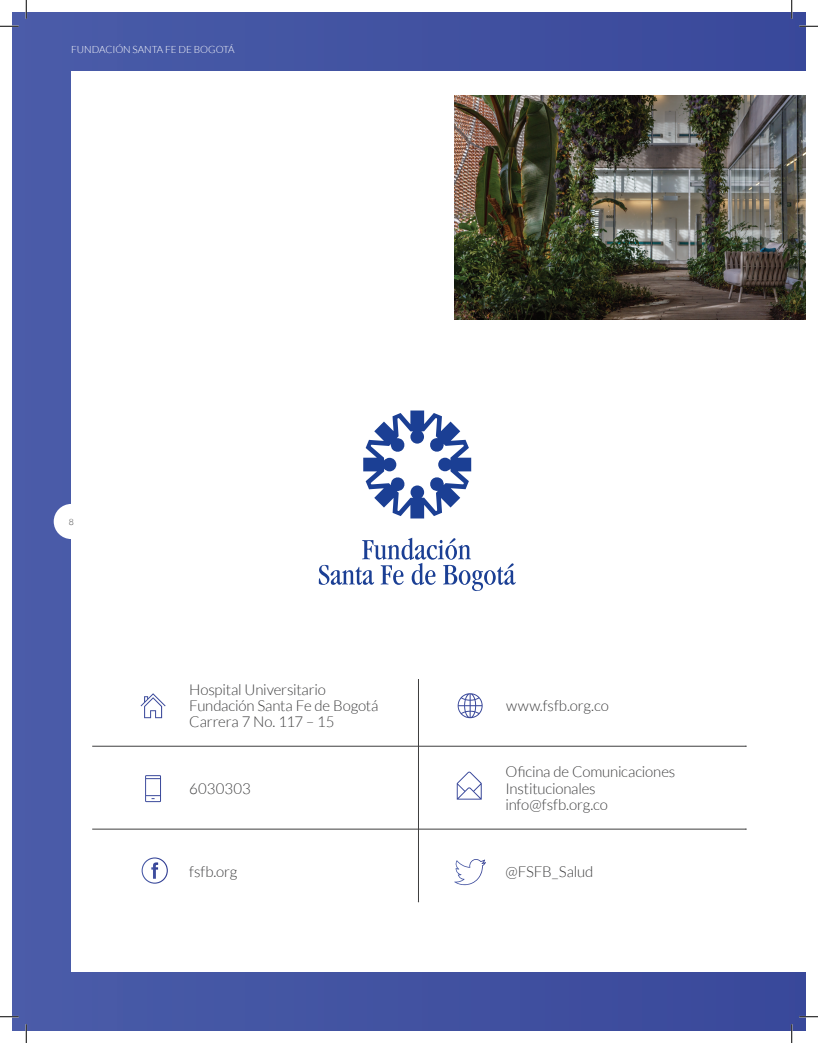
<style>
.page{position:relative;width:818px;height:1043px;background:#fff}
.page>*{position:absolute;margin:0;border:0;box-sizing:border-box;transform-origin:0 0}
.t1{font:300 15px/16.2px "Lato";letter-spacing:-.01em;color:#3e3e3f}
.t2{font:300 10px "Lato";letter-spacing:-.005em;color:#fff}
.t3{font:300 8.75px "Lato";color:#3e3e3f}
</style>
<div class="page">
<div style="left:12px;top:12px;width:793px;height:1018px;background:linear-gradient(to right,#4a5ca8,#39489a)"></div>
<div style="left:71px;top:71px;width:734px;height:900px;background:#fff"></div>
<div style="left:54px;top:504px;width:35px;height:35px;background:#fff;border-radius:50%"></div>
<img style="left:455px;top:96px;width:350px;height:223px">
<hr style="left:92px;top:746px;width:654px;height:1px;background:#3e3e3f">
<hr style="left:92px;top:829px;width:654px;height:1px;background:#3e3e3f">
<hr style="left:418px;top:679px;width:1px;height:222px;background:#3e3e3f">
<svg style="left:319px;top:537px;width:196px;height:54px"></svg>
<svg style="left:363px;top:410px;width:108px;height:108px"></svg>
<svg style="left:454px;top:859px;width:32px;height:26px"></svg>
<svg style="left:142px;top:857px;width:26px;height:26px"></svg>
<svg style="left:0;top:25px;width:19px;height:2px"></svg>
<svg style="left:799px;top:25px;width:19px;height:2px"></svg>
<svg style="left:0;top:1015px;width:19px;height:2px"></svg>
<svg style="left:799px;top:1015px;width:19px;height:2px"></svg>
<svg style="left:25px;top:0;width:2px;height:19px"></svg>
<svg style="left:25px;top:1024px;width:2px;height:18px"></svg>
<svg style="left:790px;top:0;width:2px;height:19px"></svg>
<svg style="left:790px;top:1024px;width:2px;height:18px"></svg>
<p class="t2" style="left:71px;top:44px;width:165px">FUNDACIÓN SANTA FE DE BOGOTÁ</p>
<p class="t3" style="left:69px;top:517px;width:7px">8</p>
<p class="t1" style="left:189px;top:681px;width:191px">Hospital Universitario<br>Fundación Santa Fe de Bogotá<br>Carrera 7 No. 117 – 15</p>
<p class="t1" style="left:189px;top:780px;width:63px">6030303</p>
<p class="t1" style="left:189px;top:863px;width:50px">fsfb.org</p>
<p class="t1" style="left:506px;top:697px;width:104px">www.fsfb.org.co</p>
<p class="t1" style="left:505px;top:764px;width:171px">Oficina de Comunicaciones<br>Institucionales info@fsfb.org.co</p>
<p class="t1" style="left:505px;top:863px;width:89px">@FSFB_Salud</p>
</div>
